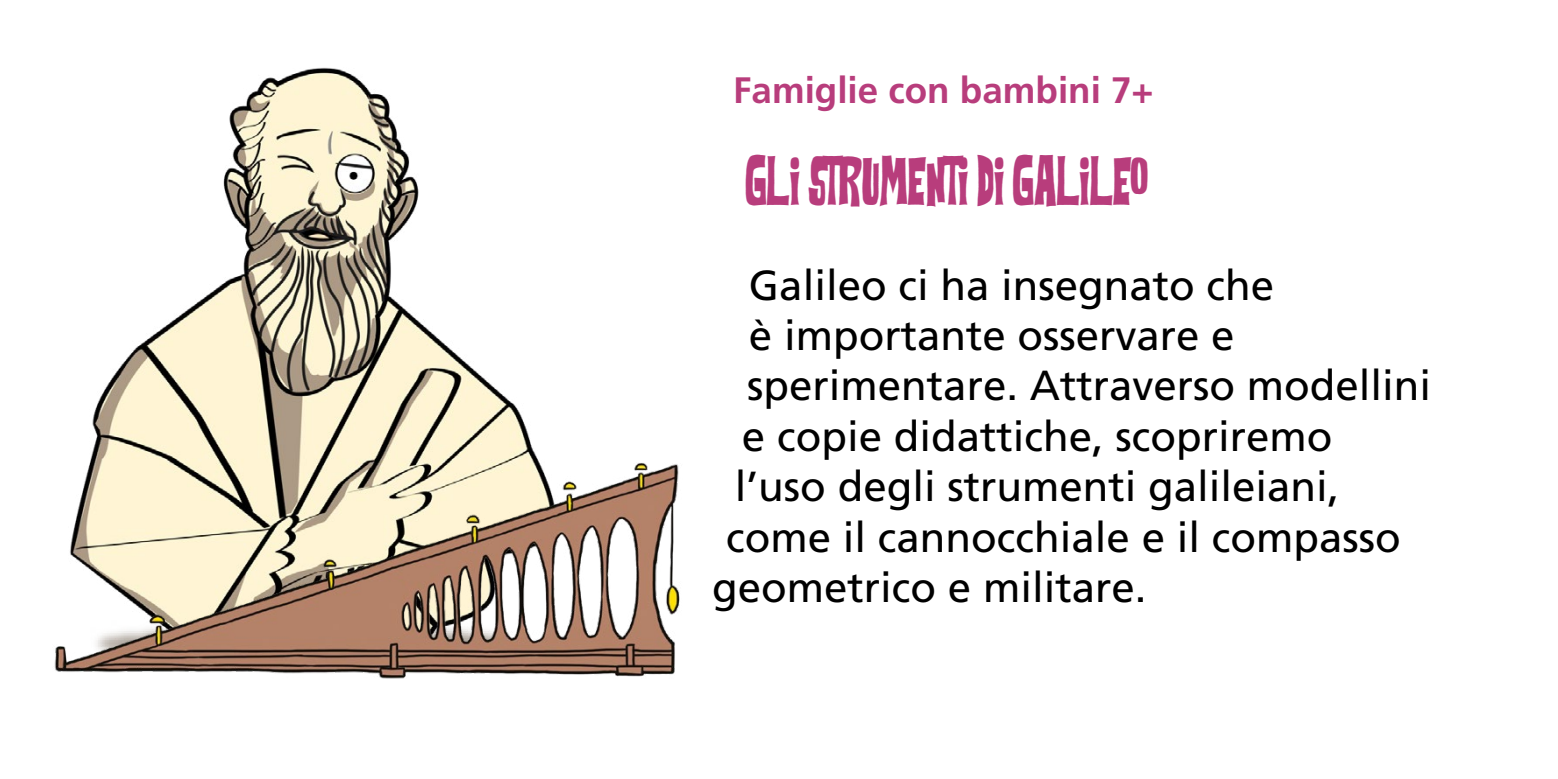
<style>
.page{position:relative;width:1558px;height:779px;background:#fff}
.page>*{position:absolute;margin:0;border:0;box-sizing:border-box;transform-origin:0 0}
.t1{font:42px "Frutiger";color:#000}
.t2{font:700 36.75px "Frutiger";color:#b83d7c}
.t3{font:26.25px "Flowers Kingdom";color:#b83d7c}
</style>
<div class="page">
<img style="left:99px;top:67px;width:409px;height:332px">
<img style="left:54px;top:399px;width:626px;height:280px">
<p class="t2" style="left:733px;top:69px;width:422px">Famiglie con bambini 7+</p>
<p class="t3" style="left:745px;top:181px;width:404px">GLI STRUMENTI DI GALILEO</p>
<p class="t1" style="left:749px;top:260px;width:527px">Galileo ci ha insegnato che</p>
<p class="t1" style="left:749px;top:311px;width:487px">è importante osservare e</p>
<p class="t1" style="left:747px;top:361px;width:685px">sperimentare. Attraverso modellini</p>
<p class="t1" style="left:742px;top:411px;width:592px">e copie didattiche, scopriremo</p>
<p class="t1" style="left:735px;top:462px;width:606px">l’uso degli strumenti galileiani,</p>
<p class="t1" style="left:726px;top:512px;width:676px">come il cannocchiale e il compasso</p>
<p class="t1" style="left:712px;top:563px;width:436px">geometrico e militare.</p>
</div>
